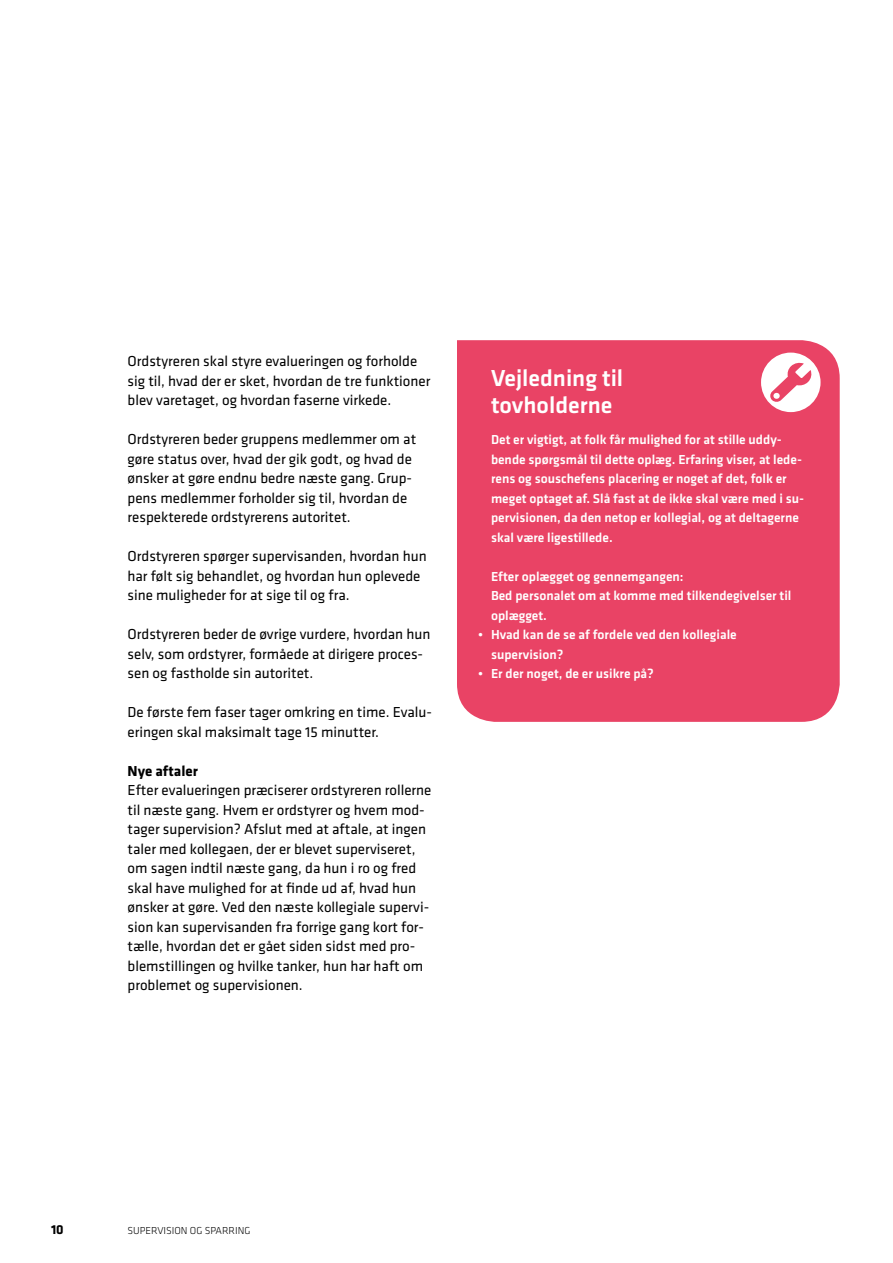
<style>
.page{position:relative;width:893px;height:1263px;background:#fff}
.page>*{position:absolute;margin:0;border:0;box-sizing:border-box;transform-origin:0 0}
.t1{font:500 24px/27px "Klavika";color:#fff}
.t2{font:15px/19.5px "Klavika";color:#000}
.t3{font:700 15px "Klavika";color:#000}
.t4{font:500 13.5px/19.5px "Klavika";color:#fff}
.t5{font:700 13.5px "Klavika";color:#000}
.t6{font:300 10.5px "Klavika";color:#000}
</style>
<div class="page">
<div style="left:457px;top:340px;width:383px;height:382px;background:#e94365"></div>
<svg style="left:761px;top:353px;width:59px;height:59px"></svg>
<p class="t2" style="left:128px;top:351px;width:304px">Ordstyreren skal styre evalueringen og forholde sig til, hvad der er sket, hvordan de tre funktioner blev varetaget, og hvordan faserne virkede.</p>
<p class="t2" style="left:128px;top:429px;width:290px">Ordstyreren beder gruppens medlemmer om at gøre status over, hvad der gik godt, og hvad de ønsker at gøre endnu bedre næste gang. Grup&shy;pens medlemmer forholder sig til, hvordan de respekterede ordstyrerens autoritet.</p>
<p class="t2" style="left:128px;top:546px;width:301px">Ordstyreren spørger supervisanden, hvordan hun har følt sig behandlet, og hvordan hun oplevede sine muligheder for at sige til og fra.</p>
<p class="t2" style="left:128px;top:624px;width:304px">Ordstyreren beder de øvrige vurdere, hvordan hun selv, som ordstyrer, formåede at dirigere proces&shy;sen og fastholde sin autoritet.</p>
<p class="t2" style="left:128px;top:702px;width:306px">De første fem faser tager omkring en time. Evalu&shy;eringen skal maksimalt tage 15 minutter.</p>
<p class="t3" style="left:128px;top:760px;width:72px">Nye aftaler</p>
<p class="t2" style="left:128px;top:780px;width:305px">Efter evalueringen præciserer ordstyreren rollerne til næste gang. Hvem er ordstyrer og hvem mod&shy;tager supervision? Afslut med at aftale, at ingen taler med kollegaen, der er blevet superviseret, om sagen indtil næste gang, da hun i ro og fred skal have mulighed for at finde ud af, hvad hun ønsker at gøre. Ved den næste kollegiale supervi&shy;sion kan supervisanden fra forrige gang kort for&shy;tælle, hvordan det er gået siden sidst med pro&shy;blemstillingen og hvilke tanker, hun har haft om problemet og supervisionen.</p>
<h1 class="t1" style="left:491px;top:363px;width:134px">Vejledning til tovholderne</h1>
<p class="t4" style="left:491px;top:429px;width:315px">Det er vigtigt, at folk får mulighed for at stille uddy&shy;bende spørgsmål til dette oplæg. Erfaring viser, at lede&shy;rens og souschefens placering er noget af det, folk er meget optaget af. Slå fast at de ikke skal være med i su&shy;pervisionen, da den netop er kollegial, og at deltagerne skal være ligestillede.</p>
<p class="t4" style="left:491px;top:566px;width:302px">Efter oplægget og gennemgangen:<br>Bed personalet om at komme med tilkendegivelser til oplægget.</p>
<p class="t4" style="left:491px;top:624px;width:247px;text-indent:-13px">• Hvad kan de se af fordele ved den kollegiale supervision?</p>
<p class="t4" style="left:478px;top:663px;width:177px">• Er der noget, de er usikre på?</p>
<p class="t5" style="left:51px;top:1220px;width:14px">10</p>
<p class="t6" style="left:128px;top:1224px;width:124px">SUPERVISION OG SPARRING</p>
</div>
